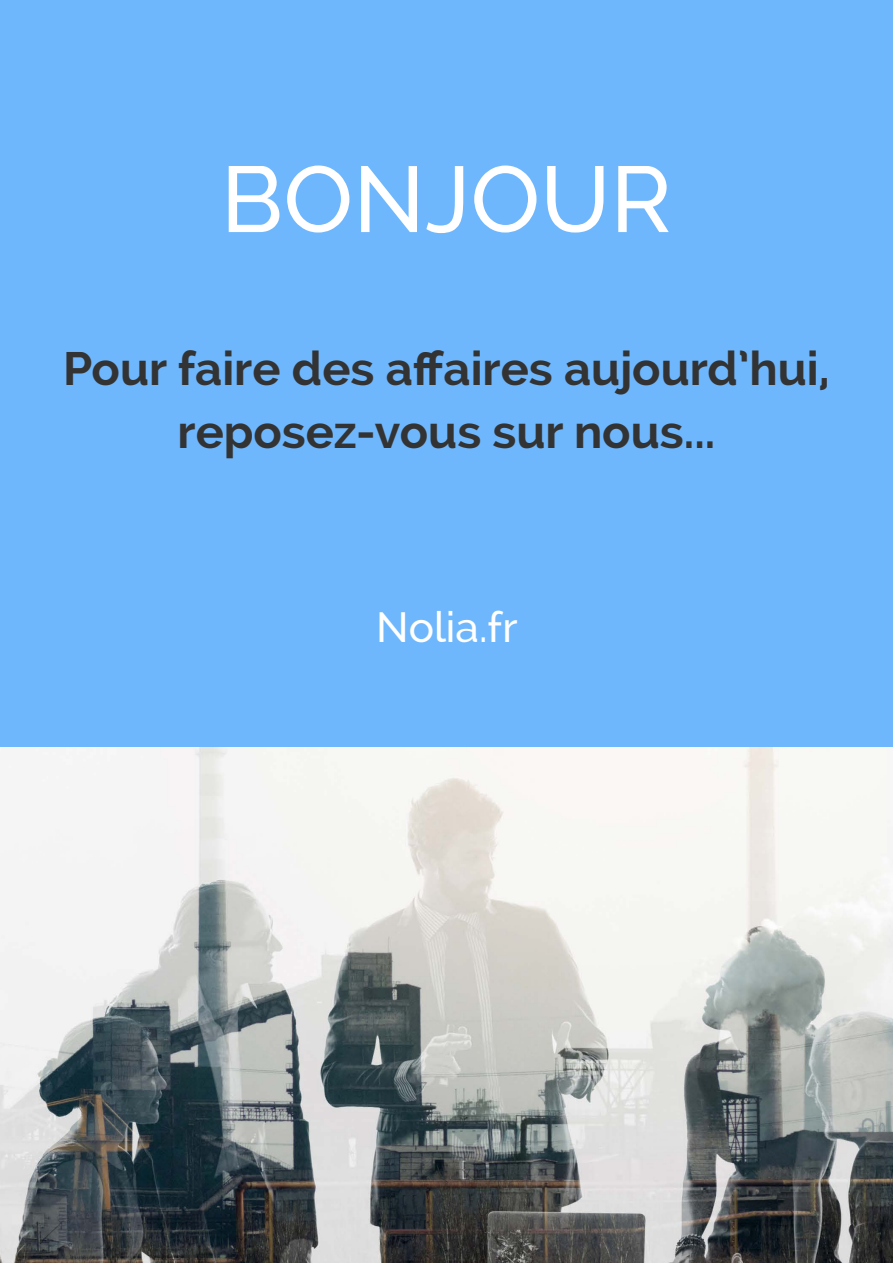
<style>
.page{position:relative;width:893px;height:1263px;background:#6fb7fc}
.page>*{position:absolute;margin:0;border:0;box-sizing:border-box;transform-origin:0 0}
.t1{font:500 93px "Raleway";color:#fff}
.t2{font:700 46.95px/62.6px "Raleway";color:#333;text-align:center}
.t3{font:500 42.3px "Raleway";color:#fff}
</style>
<div class="page">
<img style="left:0;top:748px;width:893px;height:515px">
<h1 class="t1" style="left:221px;top:146px;width:453px">BONJOUR</h1>
<p class="t2" style="left:63px;top:338px;width:768px">Pour faire des affaires aujourd’hui, reposez-vous sur nous...</p>
<p class="t3" style="left:376px;top:603px;width:143px">Nolia.fr</p>
</div>
